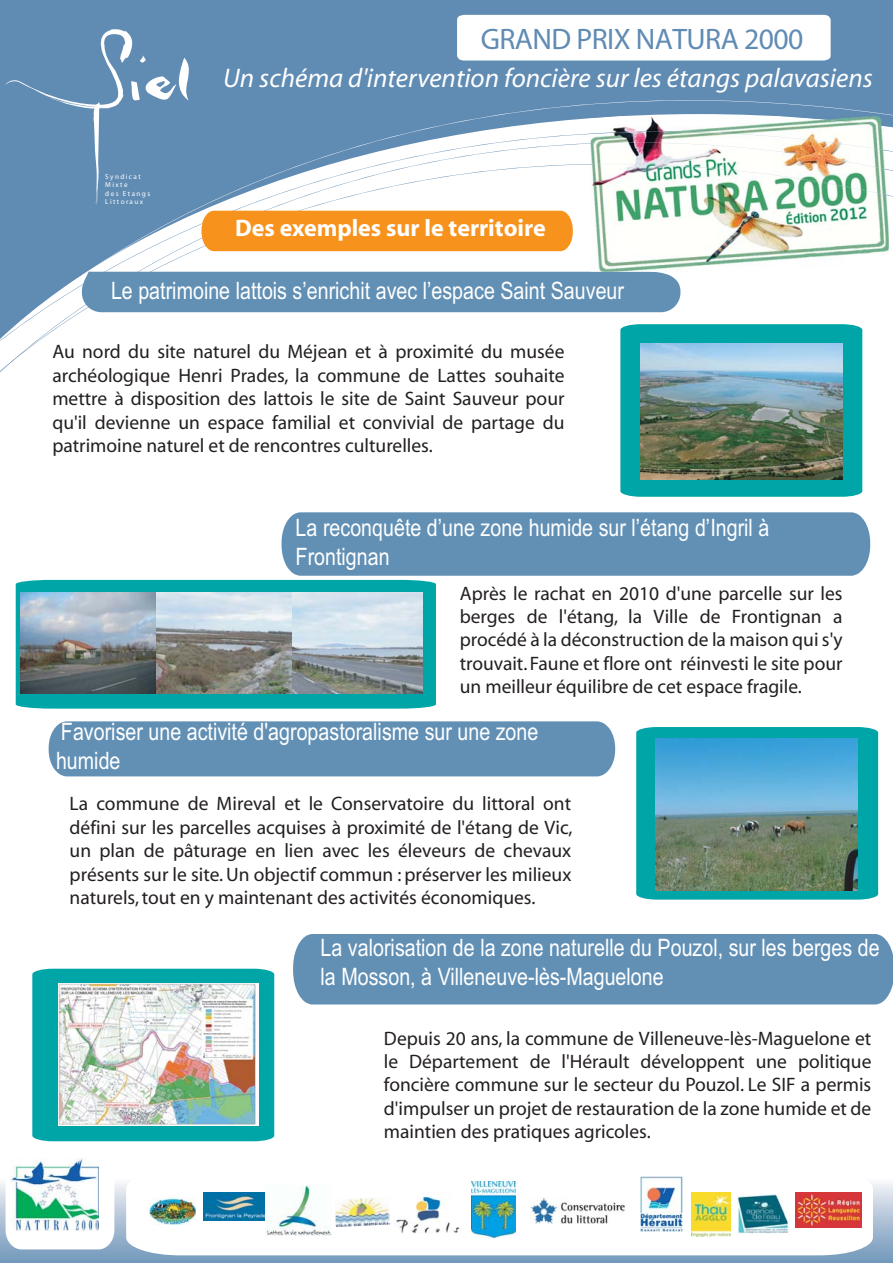
<style>
.page{position:relative;width:893px;height:1263px;background:#fff}
.page>*{position:absolute;margin:0;border:0;box-sizing:border-box;transform-origin:0 0}
.t1{font:500 condensed 29.7px "Futura";letter-spacing:-.02em;color:#608bb3}
.t2{font:italic 27px "Myriad";color:#fff}
.t3{font:24px/28.8px "Arial Narrow";color:#fff}
.t4{font:700 24px "Myriad";color:#fff}
.t5{font:19.5px/23.4px "Myriad";color:#231f20;text-align:justify}
.t6{font:7.2px/8.6px "Optima";letter-spacing:.2em;color:#fff}
</style>
<div class="page">
<div style="left:49px;top:721px;width:566px;height:55px;background:#6290b5"></div>
<div style="left:16px;top:580px;width:420px;height:129px;background:#00a5a8"></div>
<div style="left:0;top:60px;width:893px;height:40px;background:#608bb3"></div>
<svg style="left:0;top:100px;width:893px;height:32px;background:#6b93b8"></svg>
<svg style="left:0;top:132px;width:893px;height:267px"></svg>
<svg style="left:0;top:1183px;width:893px;height:80px;background:#8aaac6"></svg>
<div style="left:0;top:0;width:893px;height:60px;background:#608bb3"></div>
<div style="left:5px;top:29px;width:184px;height:176px;background:#608bb3"></div>
<div style="left:457px;top:15px;width:373px;height:46px;background:#fff"></div>
<svg style="left:6px;top:1158px;width:108px;height:91px"></svg>
<svg style="left:126px;top:1176px;width:747px;height:79px"></svg>
<img style="left:640px;top:1177px;width:42px;height:54px">
<img style="left:11px;top:1159px;width:88px;height:72px">
<img style="left:737px;top:1194px;width:52px;height:41px">
<div style="left:82px;top:272px;width:598px;height:40px;background:#6290b5"></div>
<div style="left:201px;top:211px;width:372px;height:40px;background:#f7931d"></div>
<div style="left:281px;top:512px;width:589px;height:64px;background:#6290b5"></div>
<img style="left:590px;top:127px;width:299px;height:145px">
<img style="left:590px;top:116px;width:299px;height:11px">
<img style="left:590px;top:132px;width:299px;height:64px">
<img style="left:590px;top:272px;width:61px;height:1px">
<img style="left:335px;top:1197px;width:55px;height:30px">
<img style="left:203px;top:1192px;width:62px;height:29px">
<img style="left:265px;top:1186px;width:66px;height:50px">
<img style="left:393px;top:1192px;width:70px;height:46px">
<img style="left:150px;top:1198px;width:45px;height:26px">
<img style="left:472px;top:1182px;width:44px;height:55px">
<img style="left:531px;top:1198px;width:93px;height:26px">
<img style="left:796px;top:1193px;width:66px;height:35px">
<img style="left:691px;top:1192px;width:39px;height:44px">
<div style="left:620px;top:324px;width:242px;height:173px;background:#00a5a8"></div>
<div style="left:636px;top:727px;width:242px;height:173px;background:#00a5a8"></div>
<div style="left:293px;top:934px;width:600px;height:71px;background:#6290b5"></div>
<svg style="left:32px;top:969px;width:242px;height:172px;background:#0ba9ab"></svg>
<img style="left:640px;top:344px;width:203px;height:136px">
<img style="left:21px;top:592px;width:401px;height:102px">
<img style="left:655px;top:738px;width:203px;height:152px">
<img style="left:59px;top:984px;width:200px;height:141px">
<p class="t6" style="left:105px;top:173px;width:46px">Syndicat<br>Mixte<br>des Etangs<br>Littoraux</p>
<h1 class="t1" style="left:481px;top:29px;width:324px">GRAND PRIX NATURA 2000</h1>
<h2 class="t2" style="left:223px;top:68px;width:651px">Un schéma d'intervention foncière sur les étangs palavasiens</h2>
<p class="t4" style="left:235px;top:219px;width:312px">Des exemples sur le territoire</p>
<p class="t3" style="left:111px;top:279px;width:515px">Le patrimoine lattois s’enrichit avec l’espace Saint Sauveur</p>
<p class="t5" style="left:52px;top:342px;width:514px">Au nord du site naturel du Méjean et à proximité du musée archéologique Henri Prades, la commune de Lattes souhaite mettre à disposition des lattois le site de Saint Sauveur pour qu'il devienne un espace familial et convivial de partage du patrimoine naturel et de rencontres culturelles.</p>
<p class="t3" style="left:296px;top:516px;width:475px">La reconquête d’une zone humide sur l’étang d’Ingril à<br>Frontignan</p>
<p class="t5" style="left:460px;top:583px;width:384px">Après le rachat en 2010 d'une parcelle sur les berges de l'étang, la Ville de Frontignan a procédé à la déconstruction de la maison qui s'y trouvait. Faune et flore ont réinvesti le site pour un meilleur équilibre de cet espace fragile.</p>
<p class="t3" style="left:56px;top:720px;width:484px">Favoriser une activité d'agropastoralisme sur une zone humide</p>
<p class="t5" style="left:70px;top:794px;width:504px">La commune de Mireval et le Conservatoire du littoral ont défini sur les parcelles acquises à proximité de l'étang de Vic, un plan de pâturage en lien avec les éleveurs de chevaux présents sur le site. Un objectif commun : préserver les milieux naturels, tout en y maintenant des activités économiques.</p>
<p class="t3" style="left:321px;top:935px;width:561px">La valorisation de la zone naturelle du Pouzol, sur les berges de la Mosson, à Villeneuve-lès-Maguelone</p>
<p class="t5" style="left:384px;top:1028px;width:489px">Depuis 20 ans, la commune de Villeneuve-lès-Maguelone et le Département de l'Hérault développent une politique foncière commune sur le secteur du Pouzol. Le SIF a permis d'impulser un projet de restauration de la zone humide et de maintien des pratiques agricoles.</p>
</div>
